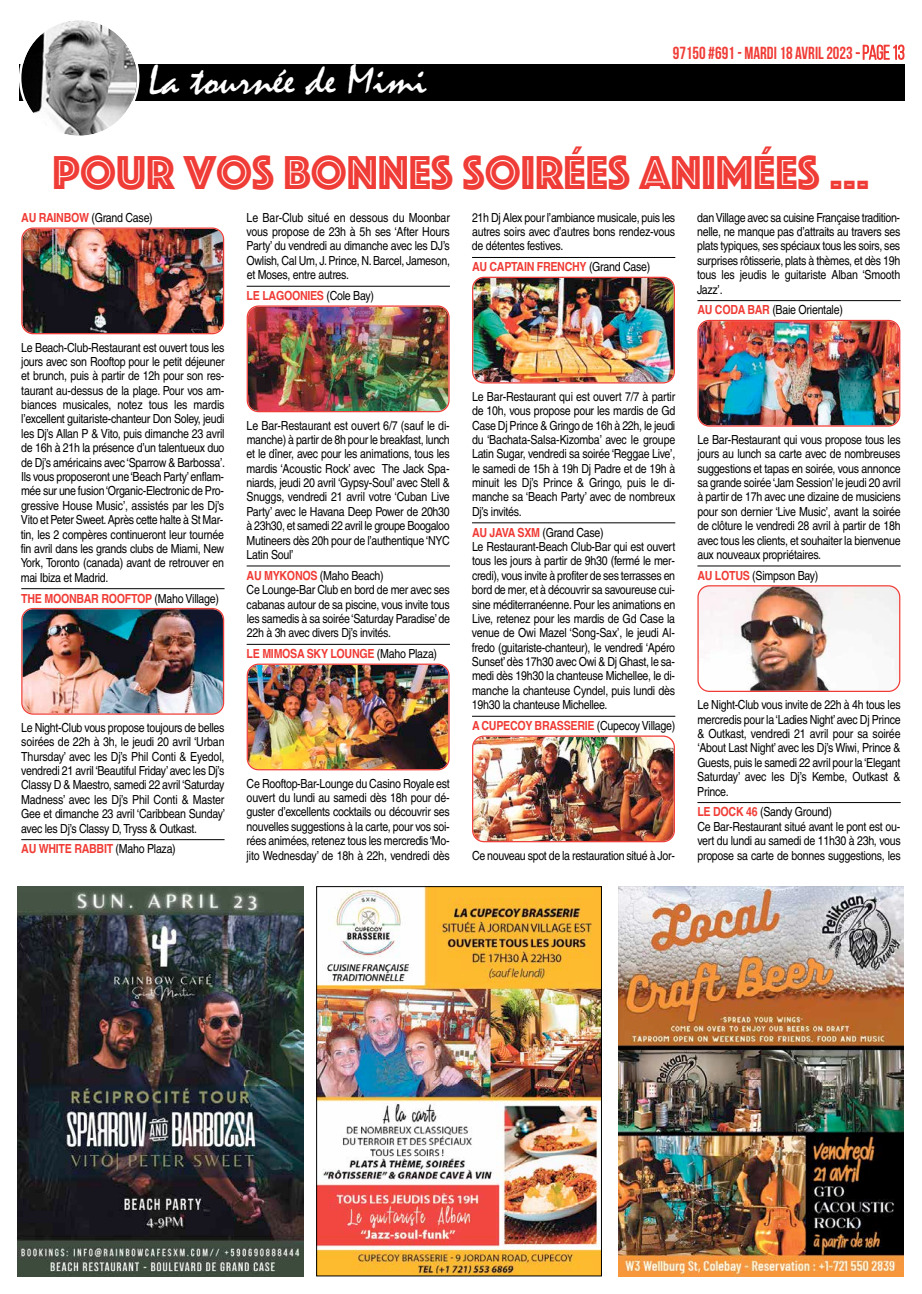
<style>
.page{position:relative;width:922px;height:1294px;background:#fff}
.page>*{position:absolute;margin:0;border:0;box-sizing:border-box;transform-origin:0 0}
.t1{font:49.38px "Phosphate Inline";color:#f03c36}
.t2{font:42.25px "Mistral";color:#fff;scale:1.07 1}
.t3{font:700 17.5px "Bebas Neue";color:#f03c36;scale:.95 1}
.t4{font:12.5px/14.4px "Helvetica";letter-spacing:-.025em;color:#000;text-align:justify;scale:.85 1}
.t5{font:700 12.5px "Helvetica";letter-spacing:-.025em;color:#f03c36;scale:.85 1}
.s1{font-weight:400}
.s2{font-weight:400;font-size:20px}
.s3{font-weight:700;color:#f03c36}
.s4{font-weight:400;color:#000}
</style>
<div class="page">
<div style="left:19px;top:64px;width:885px;height:36px;background:#000"></div>
<svg style="left:19px;top:20px;width:120px;height:116px"></svg>
<svg style="left:855px;top:45px;width:49px;height:15px"></svg>
<img style="left:18px;top:886px;width:285px;height:390px">
<img style="left:318px;top:888px;width:281px;height:386px">
<div style="left:316px;top:886px;width:285px;height:390px;border:1px solid #000"></div>
<img style="left:618px;top:886px;width:285px;height:390px">
<hr style="left:21px;top:588px;width:203px;height:1px;background:#000">
<hr style="left:21px;top:839px;width:203px;height:1px;background:#000">
<hr style="left:246px;top:286px;width:204px;height:1px;background:#000">
<hr style="left:246px;top:565px;width:204px;height:1px;background:#000">
<hr style="left:246px;top:644px;width:204px;height:1px;background:#000">
<hr style="left:472px;top:257px;width:203px;height:1px;background:#000">
<hr style="left:472px;top:522px;width:203px;height:1px;background:#000">
<hr style="left:472px;top:716px;width:203px;height:1px;background:#000">
<hr style="left:697px;top:300px;width:203px;height:1px;background:#000">
<hr style="left:697px;top:565px;width:203px;height:1px;background:#000">
<hr style="left:697px;top:802px;width:203px;height:1px;background:#000">
<img style="left:21px;top:227px;width:203px;height:107px">
<img style="left:21px;top:608px;width:203px;height:106px">
<img style="left:246px;top:305px;width:203px;height:107px">
<img style="left:246px;top:663px;width:203px;height:107px">
<img style="left:472px;top:277px;width:202px;height:106px">
<img style="left:472px;top:735px;width:202px;height:107px">
<img style="left:697px;top:585px;width:203px;height:107px">
<img style="left:697px;top:320px;width:203px;height:106px">
<h2 class="t2" style="left:148px;top:57px;width:262px">La tournée de Mimi</h2>
<h3 class="t3" style="left:672px;top:44px;width:245px">97150 #691 - MARDI 18 AVRIL2023 <span class="s1">-</span><span class="s2">page13</span></h3>
<h1 class="t1" style="left:52px;top:137px;width:818px">POUR VOS BONNES SOIRÉES ANIMÉES …</h1>
<p class="t4" style="left:21px;top:210px;width:156px"><span class="s3">AU RAINBOW</span> (Grand Case)</p>
<p class="t4" style="left:246px;top:210px;width:241px">Le Bar-Club situé en dessous du Moonbar vous propose de 23h à 5h ses ‘After Hours Party’ du vendredi au dimanche avec les DJ’s Owlish, Cal Um, J.Prince, N.Barcel, Jameson, et Moses, entre autres.</p>
<p class="t5" style="left:246px;top:285px;width:151px">LE LAGOONIES <span class="s4">(Cole Bay)</span></p>
<p class="t4" style="left:472px;top:210px;width:241px">21h Dj Alex pour l’ambiance musicale, puis les autres soirs avec d’autres bons rendez-vous de détentes festives.</p>
<p class="t5" style="left:472px;top:257px;width:211px">AU CAPTAIN FRENCHY <span class="s4">(Grand Case)</span></p>
<p class="t4" style="left:696px;top:210px;width:241px">dan Village avec sa cuisine Française tradition&shy;nelle, ne manque pas d’attraits au travers ses plats typiques, ses spéciaux tous les soirs, ses surprises rôtisserie, plats à thèmes, et dès 19h tous les jeudis le guitariste Alban ‘Smooth Jazz’.</p>
<p class="t4" style="left:697px;top:303px;width:173px"><span class="s3">AU CODA BAR</span> (Baie Orientale)</p>
<p class="t4" style="left:21px;top:340px;width:242px;text-align:left">Le Beach-Club-Restaurant est ouvert tous les jours avec son Rooftop pour le petit déjeuner et brunch, puis à partir de 12h pour son res&shy;taurant au-dessus de la plage. Pour vos am&shy;biances musicales, notez tous les mardis l’excellent guitariste-chanteur Don Soley, jeudi les Dj’s Allan P &amp; Vito, puis dimanche 23 avril de 16h à 21h la présence d’un talentueux duo de Dj’s américains avec‘Sparrow &amp; Barbossa’.<br>Ils vous proposeront une‘Beach Party’enflam&shy;mée sur une fusion‘Organic-Electronic de Pro&shy;gressive House Music’, assistés par les Dj’s Vito et Peter Sweet.Après cette halte à St Mar&shy;tin, les 2 compères continueront leur tournée fin avril dans les grands clubs de Miami, New York, Toronto (canada) avant de retrouver en mai Ibiza et Madrid.</p>
<p class="t5" style="left:21px;top:588px;width:234px">THE MOONBAR ROOFTOP <span class="s4">(Maho Village)</span></p>
<p class="t4" style="left:246px;top:418px;width:241px">Le Bar-Restaurant est ouvert 6/7 (sauf le di&shy;manche) à partir de 8h pour le breakfast, lunch et le dîner, avec pour les animations, tous les mardis ‘Acoustic Rock’ avec The Jack Spa&shy;niards, jeudi 20 avril ‘Gypsy-Soul’ avec Stell &amp; Snuggs, vendredi 21 avril votre ‘Cuban Live Party’ avec le Havana Deep Power de 20h30 à 23h30, et samedi 22 avril le groupe Boogaloo Mutineers dès 20h pour de l’authentique ‘NYC Latin Soul’</p>
<p class="t4" style="left:246px;top:568px;width:241px;text-align:left"><span class="s3">AU MYKONOS</span> (Maho Beach)<br>Ce Lounge-Bar Club en bord de mer avec ses cabanas autour de sa piscine, vous invite tous les samedis à sa soirée‘Saturday Paradise’de 22h à 3h avec divers Dj’s invités.</p>
<p class="t5" style="left:246px;top:643px;width:225px">LE MIMOSA SKY LOUNGE <span class="s4">(Maho Plaza)</span></p>
<p class="t4" style="left:21px;top:720px;width:241px">Le Night-Club vous propose toujours de belles soirées de 22h à 3h, le jeudi 20 avril ‘Urban Thursday’ avec les Dj’s Phil Conti &amp; Eyedol, vendredi 21 avril ‘Beautiful Friday’avec les Dj’s Classy D &amp; Maestro, samedi 22 avril ‘Saturday Madness’ avec les Dj’s Phil Conti &amp; Master Gee et dimanche 23 avril ‘Caribbean Sunday’ avec les Dj’s Classy D, Tryss &amp; Outkast.</p>
<p class="t5" style="left:21px;top:839px;width:183px">AU WHITE RABBIT <span class="s4">(Maho Plaza)</span></p>
<p class="t4" style="left:246px;top:776px;width:240px">Ce Rooftop-Bar-Lounge du Casino Royale est ouvert du lundi au samedi dès 18h pour dé&shy;guster d’excellents cocktails ou découvrir ses nouvelles suggestions à la carte, pour vos soi&shy;rées animées, retenez tous les mercredis ‘Mo&shy;jito Wednesday’ de 18h à 22h, vendredi dès</p>
<p class="t4" style="left:472px;top:389px;width:241px">Le Bar-Restaurant qui est ouvert 7/7 à partir de 10h, vous propose pour les mardis de Gd Case Dj Prince &amp; Gringo de 16h à 22h, le jeudi du ‘Bachata-Salsa-Kizomba’ avec le groupe Latin Sugar, vendredi sa soirée ‘Reggae Live’, le samedi de 15h à 19h Dj Padre et de 19h à minuit les Dj’s Prince &amp; Gringo, puis le di&shy;manche sa ‘Beach Party’ avec de nombreux Dj’s invités.</p>
<p class="t4" style="left:471px;top:525px;width:241px;text-align:left"><span class="s3">AU JAVA SXM</span> (Grand Case)<br>Le Restaurant-Beach Club-Bar qui est ouvert tous les jours à partir de 9h30 (fermé le mer&shy;credi), vous invite à profiter de ses terrasses en bord de mer, et à découvrir sa savoureuse cui&shy;sine méditerranéenne. Pour les animations en Live, retenez pour les mardis de Gd Case la venue de Owi Mazel ‘Song-Sax’, le jeudi Al&shy;fredo (guitariste-chanteur), le vendredi ‘Apéro Sunset’dès 17h30 avec Owi &amp; Dj Ghast, le sa&shy;medi dès 19h30 la chanteuse Michellee, le di&shy;manche la chanteuse Cyndel, puis lundi dès 19h30 la chanteuse Michellee.</p>
<p class="t5" style="left:472px;top:715px;width:240px">A CUPECOY BRASSERIE <span class="s4">(Cupecoy Village)</span></p>
<p class="t4" style="left:472px;top:847px;width:240px">Ce nouveau spot de la restauration situé à Jor-</p>
<p class="t4" style="left:697px;top:432px;width:241px">Le Bar-Restaurant qui vous propose tous les jours au lunch sa carte avec de nombreuses suggestions et tapas en soirée, vous annonce sa grande soirée‘Jam Session’ le jeudi 20 avril à partir de 17h avec une dizaine de musiciens pour son dernier ‘Live Music’, avant la soirée de clôture le vendredi 28 avril à partir de 18h avec tous les clients, et souhaiter la bienvenue aux nouveaux propriétaires.</p>
<p class="t4" style="left:697px;top:568px;width:144px"><span class="s3">AU LOTUS</span> (Simpson Bay)</p>
<p class="t4" style="left:697px;top:697px;width:241px">Le Night-Club vous invite de 22h à 4h tous les mercredis pour la‘Ladies Night’avec Dj Prince &amp; Outkast, vendredi 21 avril pour sa soirée ‘About Last Night’ avec les Dj’s Wiwi, Prince &amp; Guests, puis le samedi 22 avril pour la‘Elegant Saturday’ avec les Dj’s Kembe, Outkast &amp; Prince.</p>
<p class="t4" style="left:697px;top:804px;width:241px;text-align:left"><span class="s3">LE DOCK 46</span> (Sandy Ground)<br>Ce Bar-Restaurant situé avant le pont est ou&shy;vert du lundi au samedi de 11h30 à 23h, vous propose sa carte de bonnes suggestions, les</p>
</div>
